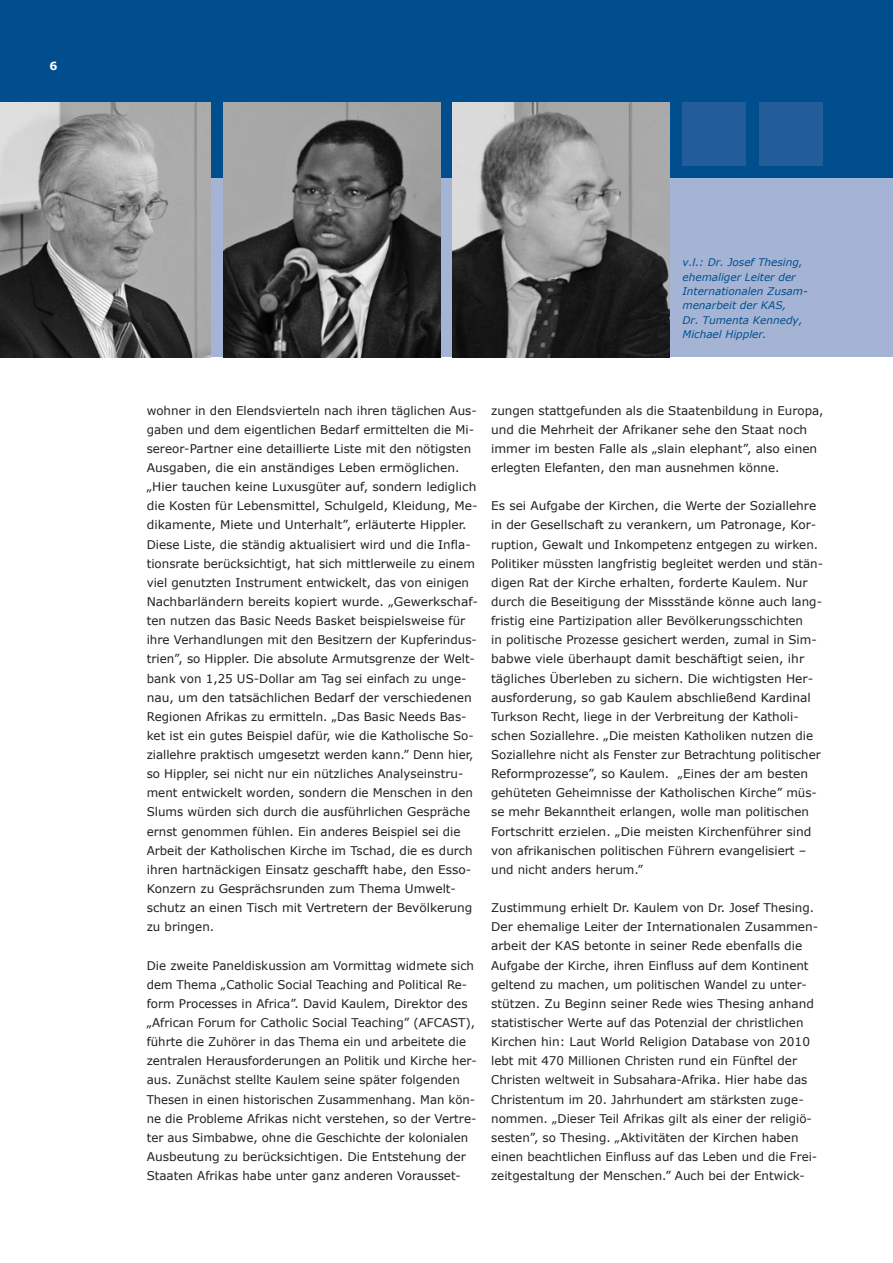
<style>
.page{position:relative;width:893px;height:1263px;background:#fff}
.page>*{position:absolute;margin:0;border:0;box-sizing:border-box;transform-origin:0 0}
.t1{font:12px/19.2px "Verdana";color:#231f20}
.t2{font:700 11.25px "Verdana";color:#fff}
.t3{font:italic 10.5px/14.4px "Verdana";color:#004e8e}
</style>
<div class="page">
<div style="left:0;top:0;width:893px;height:179px;background:#004e8e"></div>
<div style="left:0;top:179px;width:893px;height:178px;background:#a5b4d4"></div>
<div style="left:682px;top:102px;width:64px;height:64px;background:#235d99"></div>
<div style="left:759px;top:102px;width:64px;height:64px;background:#235d99"></div>
<img style="left:0;top:102px;width:211px;height:255px">
<img style="left:453px;top:102px;width:217px;height:255px">
<img style="left:223px;top:102px;width:217px;height:255px">
<p class="t2" style="left:49px;top:59px;width:9px">6</p>
<p class="t3" style="left:682px;top:255px;width:127px">v.l.: Dr. Josef Thesing, ehemaliger Leiter der<br>Internationalen Zusam&shy;menarbeit der KAS,<br>Dr. Tumenta Kennedy,<br>Michael Hippler.</p>
<p class="t1" style="left:147px;top:400px;width:333px">wohner in den Elendsvierteln nach ihren täglichen Aus&shy;gaben und dem eigentlichen Bedarf ermittelten die Mi&shy;sereor-Partner eine detaillierte Liste mit den nötigsten Ausgaben, die ein anständiges Leben ermöglichen. „Hier tauchen keine Luxusgüter auf, sondern lediglich die Kosten für Lebensmittel, Schulgeld, Kleidung, Me&shy;dikamente, Miete und Unterhalt”, erläuterte Hippler.<br>Diese Liste, die ständig aktualisiert wird und die Infla&shy;tionsrate berücksichtigt, hat sich mittlerweile zu einem viel genutzten Instrument entwickelt, das von einigen Nachbarländern bereits kopiert wurde. „Gewerkschaf&shy;ten nutzen das Basic Needs Basket beispielsweise für ihre Verhandlungen mit den Besitzern der Kupferindus&shy;trien”, so Hippler. Die absolute Armutsgrenze der Welt&shy;bank von 1,25 US-Dollar am Tag sei einfach zu unge&shy;nau, um den tatsächlichen Bedarf der verschiedenen Regionen Afrikas zu ermitteln. „Das Basic Needs Bas&shy;ket ist ein gutes Beispiel dafür, wie die Katholische So&shy;ziallehre praktisch umgesetzt werden kann.” Denn hier, so Hippler, sei nicht nur ein nützliches Analyseinstru&shy;ment entwickelt worden, sondern die Menschen in den Slums würden sich durch die ausführlichen Gespräche ernst genommen fühlen. Ein anderes Beispiel sei die Arbeit der Katholischen Kirche im Tschad, die es durch ihren hartnäckigen Einsatz geschafft habe, den Esso-Konzern zu Gesprächsrunden zum Thema Umwelt&shy;schutz an einen Tisch mit Vertretern der Bevölkerung zu bringen.</p>
<p class="t1" style="left:147px;top:955px;width:332px">Die zweite Paneldiskussion am Vormittag widmete sich dem Thema „Catholic Social Teaching and Political Re&shy;form Processes in Africa”. David Kaulem, Direktor des „African Forum for Catholic Social Teaching” (AFCAST), führte die Zuhörer in das Thema ein und arbeitete die zentralen Herausforderungen an Politik und Kirche her&shy;aus. Zunächst stellte Kaulem seine später folgenden Thesen in einen historischen Zusammenhang. Man kön&shy;ne die Probleme Afrikas nicht verstehen, so der Vertre&shy;ter aus Simbabwe, ohne die Geschichte der kolonialen Ausbeutung zu berücksichtigen. Die Entstehung der Staaten Afrikas habe unter ganz anderen Vorausset-</p>
<p class="t1" style="left:491px;top:400px;width:334px">zungen stattgefunden als die Staatenbildung in Europa, und die Mehrheit der Afrikaner sehe den Staat noch immer im besten Falle als „slain elephant”, also einen erlegten Elefanten, den man ausnehmen könne.</p>
<p class="t1" style="left:491px;top:496px;width:333px">Es sei Aufgabe der Kirchen, die Werte der Soziallehre in der Gesellschaft zu verankern, um Patronage, Kor&shy;ruption, Gewalt und Inkompetenz entgegen zu wirken.<br>Politiker müssten langfristig begleitet werden und stän&shy;digen Rat der Kirche erhalten, forderte Kaulem. Nur durch die Beseitigung der Missstände könne auch lang&shy;fristig eine Partizipation aller Bevölkerungsschichten<br>in politische Prozesse gesichert werden, zumal in Sim&shy;babwe viele überhaupt damit beschäftigt seien, ihr tägliches Überleben zu sichern. Die wichtigsten Her&shy;ausforderung, so gab Kaulem abschließend Kardinal Turkson Recht, liege in der Verbreitung der Katholi&shy;schen Soziallehre. „Die meisten Katholiken nutzen die Soziallehre nicht als Fenster zur Betrachtung politischer Reformprozesse”, so Kaulem. „Eines der am besten gehüteten Geheimnisse der Katholischen Kirche” müs&shy;se mehr Bekanntheit erlangen, wolle man politischen Fortschritt erzielen. „Die meisten Kirchenführer sind von afrikanischen politischen Führern evangelisiert – und nicht anders herum.”</p>
<p class="t1" style="left:491px;top:898px;width:329px">Zustimmung erhielt Dr. Kaulem von Dr. Josef Thesing.<br>Der ehemalige Leiter der Internationalen Zusammen&shy;arbeit der KAS betonte in seiner Rede ebenfalls die Aufgabe der Kirche, ihren Einfluss auf dem Kontinent geltend zu machen, um politischen Wandel zu unter&shy;stützen. Zu Beginn seiner Rede wies Thesing anhand statistischer Werte auf das Potenzial der christlichen Kirchen hin: Laut World Religion Database von 2010 lebt mit 470 Millionen Christen rund ein Fünftel der Christen weltweit in Subsahara-Afrika. Hier habe das Christentum im 20. Jahrhundert am stärksten zuge&shy;nommen. „Dieser Teil Afrikas gilt als einer der religiö&shy;sesten”, so Thesing. „Aktivitäten der Kirchen haben einen beachtlichen Einfluss auf das Leben und die Frei&shy;zeitgestaltung der Menschen.” Auch bei der Entwick-</p>
</div>
